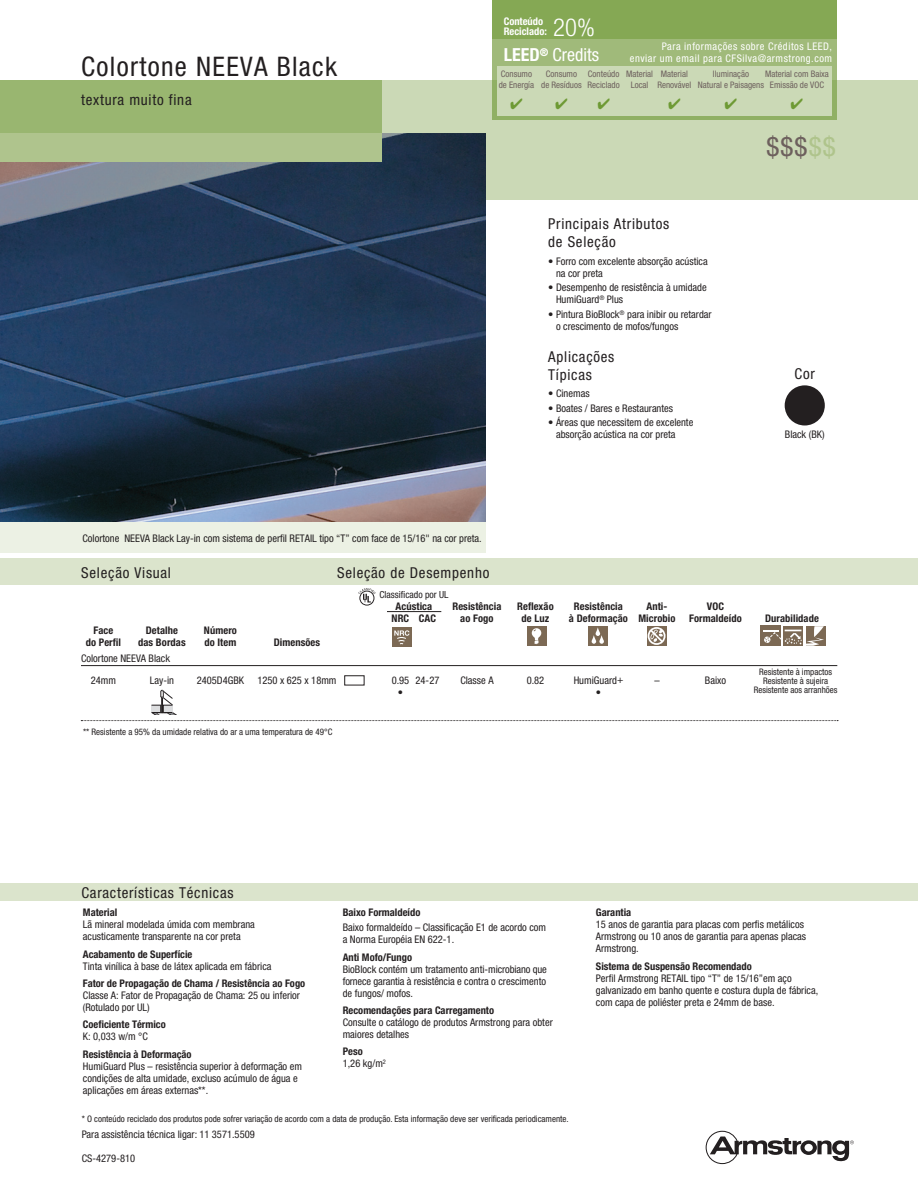
<style>
.page{position:relative;width:918px;height:1188px;background:#fff}
.page>*{position:absolute;margin:0;border:0;box-sizing:border-box;transform-origin:0 0}
.t1{font:condensed 27px "Helvetica Neue";letter-spacing:.05em;color:#231f20}
.t2{font:condensed 27px "Helvetica Neue";color:#6d605d}
.t3{font:300 condensed 24.75px "Helvetica Neue";color:#fff}
.t4{font:condensed 18px "Helvetica Neue";color:#fff}
.t5{font:condensed 15px/18px "Helvetica Neue";letter-spacing:.05em;color:#231f20}
.t6{font:condensed 10.5px/12px "Helvetica Neue";color:#231f20}
.t7{font:700 condensed 10.5px "Helvetica Neue";color:#231f20}
.t8{font:condensed 10.5px/12px "Helvetica Neue";letter-spacing:.05em;color:#fff;text-align:right}
.t9{font:700 condensed 10.5px/10.5px "Helvetica Neue";color:#fff}
.t10{font:condensed 9.75px "Helvetica Neue";color:#231f20}
.t11{font:condensed 9px/9px "Helvetica Neue";color:#231f20;text-align:center}
.t12{font:condensed 9px/10.5px "Helvetica Neue";color:#6d605d}
.s1{font-weight:700}
.s2{color:#afc48c}
</style>
<div class="page">
<div style="left:0;top:80px;width:918px;height:120px;background:#cbd9b6"></div>
<img style="left:0;top:133px;width:486px;height:389px">
<div style="left:0;top:522px;width:486px;height:30px;background:#ecf1e4"></div>
<div style="left:0;top:80px;width:382px;height:53px;background:#99b670"></div>
<div style="left:0;top:133px;width:382px;height:28px;background:#afc48d"></div>
<svg style="left:706px;top:1131px;width:148px;height:33px"></svg>
<div style="left:0;top:884px;width:918px;height:17px;background:#dbe4cc"></div>
<div style="left:0;top:558px;width:918px;height:27px;background:#dbe4cc"></div>
<hr style="left:387px;top:611px;width:54px;height:1px;background:#231f20">
<hr style="left:81px;top:665px;width:756px;height:1px;background:#231f20">
<svg style="left:358px;top:588px;width:18px;height:18px"></svg>
<div style="left:527px;top:626px;width:19px;height:20px;background:#7c6954"></div>
<svg style="left:532px;top:628px;width:9px;height:16px"></svg>
<div style="left:392px;top:628px;width:19px;height:19px;background:#7c6954"></div>
<svg style="left:394px;top:630px;width:15px;height:14px"></svg>
<div style="left:647px;top:626px;width:19px;height:20px;background:#7c6954"></div>
<svg style="left:648px;top:627px;width:18px;height:18px"></svg>
<div style="left:588px;top:626px;width:20px;height:20px;background:#7c6954"></div>
<svg style="left:592px;top:627px;width:12px;height:17px"></svg>
<div style="left:761px;top:626px;width:20px;height:20px;background:#7c6954"></div>
<div style="left:806px;top:626px;width:19px;height:20px;background:#7c6954"></div>
<svg style="left:763px;top:626px;width:61px;height:20px"></svg>
<svg style="left:81px;top:690px;width:757px;height:31px"></svg>
<div style="left:344px;top:675px;width:20px;height:10px;border:1px solid #231f20"></div>
<div style="left:785px;top:385px;width:40px;height:40px;background:#231f20;border-radius:50%"></div>
<div style="left:492px;top:0;width:345px;height:80px;background:#a0ba7a"></div>
<div style="left:492px;top:80px;width:345px;height:40px;background:linear-gradient(to right,#90b064,#90b064)"></div>
<div style="left:492px;top:0;width:345px;height:39px;background:#85a854"></div>
<div style="left:497px;top:66px;width:335px;height:49px;background:#cbd9b6"></div>
<h1 class="t1" style="left:81px;top:51px;width:257px">Colortone NEEVA Black</h1>
<h3 class="t5" style="left:81px;top:90px;width:112px">textura muito fina</h3>
<p class="t9" style="left:504px;top:15px;width:45px">Conteúdo<br>Reciclado:</p>
<h2 class="t3" style="left:553px;top:13px;width:43px">20%</h2>
<p class="t8" style="left:630px;top:40px;width:204px">Para informações sobre Créditos LEED,<br>enviar um email para CFSilva@armstrong.com</p>
<h3 class="t4" style="left:504px;top:44px;width:97px"><span class="s1">LEED</span><sup>®</sup> Credits</h3>
<p class="t12" style="left:501px;top:69px;width:33px">Consumo</p>
<p class="t12" style="left:546px;top:69px;width:144px">Consumo Conteúdo Material Material</p>
<p class="t12" style="left:713px;top:69px;width:38px">Iluminação</p>
<p class="t12" style="left:499px;top:69px;width:332px;text-indent:266px">Material com Baixa de Energía de Resíduos Reciclado Local Renovável Natural e Paisagens Emissão de VOC</p>
<h3 class="t5" style="left:548px;top:215px;width:123px">Principais Atributos de Seleção</h3>
<p class="t6" style="left:556px;top:255px;width:153px;text-indent:-8px">• Forro com excelente absorção acústica na cor preta</p>
<p class="t6" style="left:556px;top:282px;width:152px;text-indent:-8px">• Desempenho de resistência à umidade<br>HumiGuard<sup>®</sup> Plus</p>
<p class="t6" style="left:556px;top:308px;width:157px;text-indent:-8px">• Pintura BioBlock<sup>®</sup> para inibir ou retardar o crescimento de mofos/fungos</p>
<h3 class="t5" style="left:548px;top:347px;width:68px">Aplicações<br>Típicas</h3>
<p class="t6" style="left:548px;top:387px;width:43px">• Cinemas</p>
<p class="t6" style="left:548px;top:402px;width:126px">• Boates / Bares e Restaurantes</p>
<p class="t6" style="left:556px;top:417px;width:139px;text-indent:-8px">• Áreas que necessitem de excelente absorção acústica na cor preta</p>
<h1 class="t2" style="left:767px;top:131px;width:71px">$$$<span class="s2">$$</span></h1>
<h3 class="t5" style="left:795px;top:364px;width:22px">Cor</h3>
<p class="t6" style="left:785px;top:429px;width:41px">Black (BK)</p>
<p class="t6" style="left:82px;top:532px;width:401px">Colortone NEEVA Black Lay-in com sistema de perfil RETAIL tipo “T” com face de 15/16" na cor preta.</p>
<h3 class="t5" style="left:81px;top:563px;width:91px">Seleção Visual</h3>
<h3 class="t5" style="left:337px;top:563px;width:154px">Seleção de Desempenho</h3>
<p class="t10" style="left:380px;top:588px;width:70px">Classificado por UL</p>
<p class="t7" style="left:396px;top:599px;width:38px">Acústica</p>
<p class="t7" style="left:452px;top:599px;width:51px">Resistência</p>
<p class="t7" style="left:517px;top:599px;width:38px">Reflexão</p>
<p class="t7" style="left:574px;top:599px;width:51px">Resistência</p>
<p class="t7" style="left:646px;top:599px;width:22px">Anti-</p>
<p class="t7" style="left:707px;top:599px;width:19px">VOC</p>
<p class="t7" style="left:392px;top:611px;width:46px">NRC CAC</p>
<p class="t7" style="left:460px;top:611px;width:35px">ao Fogo</p>
<p class="t7" style="left:522px;top:611px;width:29px">de Luz</p>
<p class="t7" style="left:569px;top:611px;width:108px">à Deformação Microbio</p>
<p class="t7" style="left:689px;top:611px;width:54px">Formaldeído</p>
<p class="t7" style="left:765px;top:611px;width:55px">Durabilidade</p>
<p class="t7" style="left:94px;top:623px;width:21px">Face</p>
<p class="t7" style="left:146px;top:623px;width:34px">Detalhe</p>
<p class="t7" style="left:204px;top:623px;width:35px">Número</p>
<p class="t7" style="left:86px;top:635px;width:37px">do Perfil</p>
<p class="t7" style="left:138px;top:635px;width:49px">das Bordas</p>
<p class="t7" style="left:204px;top:635px;width:33px">do Item</p>
<p class="t7" style="left:274px;top:635px;width:48px">Dimensões</p>
<p class="t6" style="left:91px;top:647px;width:81px;line-height:21.9px;text-indent:-10px">Colortone NEEVA Black<br>24mm</p>
<p class="t11" style="left:754px;top:667px;width:85px">Resistente à impactos<br>Resistente à sujeira<br>Resistente aos arranhões</p>
<p class="t6" style="left:150px;top:674px;width:26px">Lay-in</p>
<p class="t6" style="left:197px;top:674px;width:49px">2405D4GBK</p>
<p class="t6" style="left:257px;top:674px;width:81px">1250 x 625 x 18mm</p>
<p class="t6" style="left:392px;top:674px;width:49px">0.95 24-27</p>
<p class="t6" style="left:460px;top:674px;width:35px">Classe A</p>
<p class="t6" style="left:527px;top:674px;width:19px">0.82</p>
<p class="t6" style="left:574px;top:674px;width:51px">HumiGuard+</p>
<p class="t6" style="left:654px;top:674px;width:7px">–</p>
<p class="t6" style="left:705px;top:674px;width:23px">Baixo</p>
<p class="t6" style="left:398px;top:686px;width:7px">•</p>
<p class="t6" style="left:596px;top:686px;width:7px">•</p>
<p class="t11" style="left:83px;top:727px;width:251px">** Resistente a 95% da umidade relativa do ar a uma temperatura de 49°C</p>
<h3 class="t5" style="left:81px;top:883px;width:154px">Características Técnicas</h3>
<p class="t7" style="left:83px;top:906px;width:36px">Material</p>
<p class="t6" style="left:83px;top:919px;width:173px">Lã mineral modelada úmida com membrana acusticamente transparente na cor preta</p>
<p class="t7" style="left:83px;top:948px;width:111px">Acabamento de Superfície</p>
<p class="t6" style="left:83px;top:960px;width:190px">Tinta vinílica à base de látex aplicada em fábrica</p>
<p class="t7" style="left:83px;top:977px;width:224px">Fator de Propagação de Chama / Resistência ao Fogo</p>
<p class="t6" style="left:83px;top:989px;width:219px">Classe A: Fator de Propagação de Chama: 25 ou inferior (Rotulado por UL)</p>
<p class="t7" style="left:83px;top:1018px;width:84px">Coeficiente Térmico</p>
<p class="t6" style="left:83px;top:1031px;width:66px">K: 0,033 w/m °C</p>
<p class="t7" style="left:83px;top:1048px;width:110px">Resistência à Deformação</p>
<p class="t6" style="left:83px;top:1060px;width:221px">HumiGuard Plus – resistência superior à deformação em condições de alta umidade, excluso acúmulo de água e aplicações em áreas externas**.</p>
<p class="t7" style="left:343px;top:906px;width:79px">Baixo Formaldeído</p>
<p class="t6" style="left:343px;top:921px;width:205px">Baixo formaldeído – Classificação E1 de acordo com a Norma Européia EN 622-1.</p>
<p class="t7" style="left:343px;top:950px;width:71px">Anti Mofo/Fungo</p>
<p class="t6" style="left:343px;top:963px;width:206px;text-align:justify">BioBlock contém um tratamento anti-microbiano que fornece garantia à resistência e contra o crescimento de fungos/ mofos.</p>
<p class="t7" style="left:343px;top:1004px;width:153px">Recomendações para Carregamento</p>
<p class="t6" style="left:343px;top:1016px;width:212px">Consulte o catálogo de produtos Armstrong para obter maiores detalhes</p>
<p class="t6" style="left:343px;top:1046px;width:45px"><span class="s1">Peso<br></span>1,26 kg/m<sup>2</sup></p>
<p class="t11" style="left:82px;top:1114px;width:488px">* O conteúdo reciclado dos produtos pode sofrer variação de acordo com a data de produção. Esta informação deve ser verificada periodicamente.</p>
<p class="t6" style="left:82px;top:1128px;width:174px">Para assistência técnica ligar: 11 3571.5509</p>
<p class="t6" style="left:82px;top:1152px;width:55px">CS-4279-810</p>
<p class="t7" style="left:596px;top:906px;width:37px">Garantia</p>
<p class="t6" style="left:596px;top:919px;width:212px">15 anos de garantia para placas com perfis metálicos<br>Armstrong ou 10 anos de garantia para apenas placas<br>Armstrong.</p>
<p class="t7" style="left:596px;top:960px;width:158px">Sistema de Suspensão Recomendado</p>
<p class="t6" style="left:596px;top:972px;width:224px">Perfil Armstrong RETAIL tipo “T” de 15/16”em aço galvanizado em banho quente e costura dupla de fábrica, com capa de poliéster preta e 24mm de base.</p>
</div>
